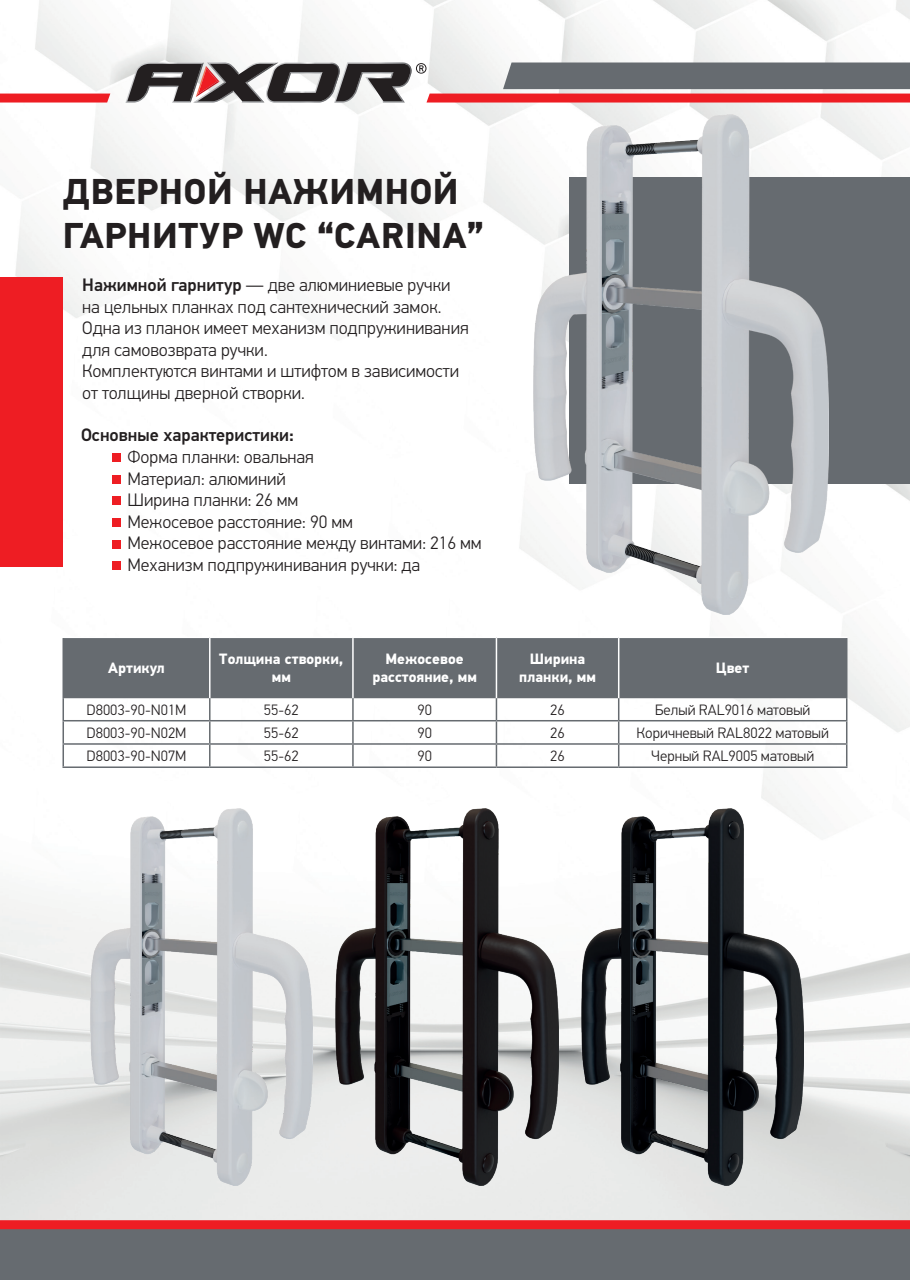
<style>
.page{position:relative;width:910px;height:1280px;background:#fff}
.page>*{position:absolute;margin:0;border:0;box-sizing:border-box;transform-origin:0 0}
.t1{font:700 36px/43.2px "PF Din Text Pro";letter-spacing:.02em;color:#231f20}
.t2{font:300 18px/21.6px "PF Din Text Pro";color:#231f20}
.t3{font:500 18px "PF Din Text Pro";color:#231f20}
.t4{font:300 15px "PF Din Text Pro";color:#231f20}
.t5{font:700 15px/18px "PF Din Text Pro";color:#fff;text-align:center}
.s1{font-weight:500}
</style>
<div class="page">
<img style="left:0;top:0;width:910px;height:1220px">
<div style="left:570px;top:177px;width:340px;height:307px;background:#666b70"></div>
<svg style="left:125px;top:63px;width:785px;height:40px;background:#95787a"></svg>
<svg style="left:0;top:94px;width:110px;height:9px"></svg>
<div style="left:0;top:277px;width:63px;height:290px;background:#ee1d23"></div>
<div style="left:64px;top:638px;width:782px;height:60px;background:#666b70"></div>
<hr style="left:63px;top:636px;width:147px;height:2px;background:#fff">
<hr style="left:210px;top:636px;width:143px;height:2px;background:#fff">
<hr style="left:209px;top:638px;width:2px;height:60px;background:#fff">
<hr style="left:353px;top:636px;width:143px;height:2px;background:#fff">
<hr style="left:352px;top:638px;width:2px;height:60px;background:#fff">
<hr style="left:496px;top:636px;width:123px;height:2px;background:#fff">
<hr style="left:496px;top:638px;width:1px;height:60px;background:#fff">
<hr style="left:619px;top:636px;width:228px;height:2px;background:#fff">
<hr style="left:618px;top:638px;width:1px;height:60px;background:#fff">
<hr style="left:63px;top:638px;width:1px;height:60px;background:#666b70">
<hr style="left:209px;top:698px;width:2px;height:22px;background:#666b70">
<hr style="left:352px;top:698px;width:2px;height:22px;background:#666b70">
<hr style="left:209px;top:721px;width:2px;height:22px;background:#666b70">
<hr style="left:352px;top:721px;width:2px;height:22px;background:#666b70">
<svg style="left:63px;top:698px;width:1px;height:68px"></svg>
<hr style="left:209px;top:745px;width:2px;height:21px;background:#666b70">
<hr style="left:352px;top:745px;width:2px;height:21px;background:#666b70">
<svg style="left:496px;top:698px;width:1px;height:68px"></svg>
<hr style="left:619px;top:743px;width:228px;height:2px;background:#666b70">
<svg style="left:618px;top:698px;width:1px;height:68px"></svg>
<svg style="left:846px;top:698px;width:1px;height:68px"></svg>
<hr style="left:496px;top:766px;width:123px;height:2px;background:#666b70">
<hr style="left:619px;top:766px;width:228px;height:2px;background:#666b70">
<hr style="left:63px;top:743px;width:147px;height:2px;background:#666b70">
<hr style="left:63px;top:766px;width:147px;height:2px;background:#666b70">
<hr style="left:210px;top:766px;width:143px;height:2px;background:#666b70">
<hr style="left:353px;top:766px;width:143px;height:2px;background:#666b70">
<hr style="left:846px;top:638px;width:1px;height:60px;background:#666b70">
<hr style="left:63px;top:720px;width:147px;height:1px;background:#666b70">
<hr style="left:210px;top:720px;width:143px;height:1px;background:#666b70">
<hr style="left:353px;top:720px;width:143px;height:1px;background:#666b70">
<hr style="left:496px;top:720px;width:123px;height:1px;background:#666b70">
<hr style="left:619px;top:720px;width:228px;height:1px;background:#666b70">
<hr style="left:210px;top:743px;width:143px;height:2px;background:#666b70">
<hr style="left:353px;top:743px;width:143px;height:2px;background:#666b70">
<hr style="left:496px;top:743px;width:123px;height:2px;background:#666b70">
<div style="left:0;top:1225px;width:910px;height:55px;background:#666b70"></div>
<div style="left:0;top:1220px;width:910px;height:9px;background:#ee1d23"></div>
<div style="left:113px;top:454px;width:8px;height:8px;background:#ee1d23"></div>
<div style="left:113px;top:475px;width:8px;height:8px;background:#ee1d23"></div>
<div style="left:113px;top:497px;width:8px;height:8px;background:#ee1d23"></div>
<div style="left:113px;top:518px;width:8px;height:9px;background:#ee1d23"></div>
<div style="left:113px;top:540px;width:8px;height:8px;background:#ee1d23"></div>
<div style="left:113px;top:561px;width:8px;height:9px;background:#ee1d23"></div>
<img style="left:533px;top:114px;width:295px;height:500px">
<img style="left:90px;top:809px;width:222px;height:376px">
<img style="left:336px;top:809px;width:222px;height:376px">
<img style="left:582px;top:809px;width:222px;height:376px">
<h1 class="t1" style="left:63px;top:171px;width:422px">ДВЕРНОЙ НАЖИМНОЙ<br>ГАРНИТУР WC “CARINA”</h1>
<p class="t2" style="left:82px;top:274px;width:388px"><span class="s1">Нажимной гарнитур</span> — две алюминиевые ручки на цельных планках под сантехнический замок.<br>Одна из планок имеет механизм подпружинивания для самовозврата ручки.<br>Комплектуются винтами и штифтом в зависимости от толщины дверной створки.</p>
<p class="t3" style="left:81px;top:424px;width:215px">Основные характеристики:</p>
<p class="t2" style="left:127px;top:446px;width:356px">Форма планки: овальная<br>Материал: алюминий<br>Ширина планки: 26 мм<br>Межосевое расстояние: 90 мм<br>Межосевое расстояние между винтами: 216 мм<br>Механизм подпружинивания ручки: да</p>
<p class="t5" style="left:108px;top:660px;width:58px">Артикул</p>
<p class="t5" style="left:219px;top:651px;width:126px">Толщина створки, мм</p>
<p class="t5" style="left:372px;top:651px;width:106px">Межосевое расстояние, мм</p>
<p class="t5" style="left:519px;top:651px;width:78px">Ширина планки, мм</p>
<p class="t5" style="left:716px;top:660px;width:35px">Цвет</p>
<p class="t4" style="left:87px;top:701px;width:101px">D8003-90-N01M</p>
<p class="t4" style="left:264px;top:701px;width:36px">55-62</p>
<p class="t4" style="left:417px;top:701px;width:16px">90</p>
<p class="t4" style="left:550px;top:701px;width:16px">26</p>
<p class="t4" style="left:655px;top:701px;width:157px">Белый RAL9016 матовый</p>
<p class="t4" style="left:87px;top:724px;width:101px">D8003-90-N02M</p>
<p class="t4" style="left:264px;top:724px;width:36px">55-62</p>
<p class="t4" style="left:417px;top:724px;width:16px">90</p>
<p class="t4" style="left:550px;top:724px;width:16px">26</p>
<p class="t4" style="left:637px;top:724px;width:194px">Коричневый RAL8022 матовый</p>
<p class="t4" style="left:87px;top:747px;width:101px">D8003-90-N07M</p>
<p class="t4" style="left:264px;top:747px;width:36px">55-62</p>
<p class="t4" style="left:417px;top:747px;width:16px">90</p>
<p class="t4" style="left:550px;top:747px;width:16px">26</p>
<p class="t4" style="left:651px;top:747px;width:165px">Черный RAL9005 матовый</p>
</div>
